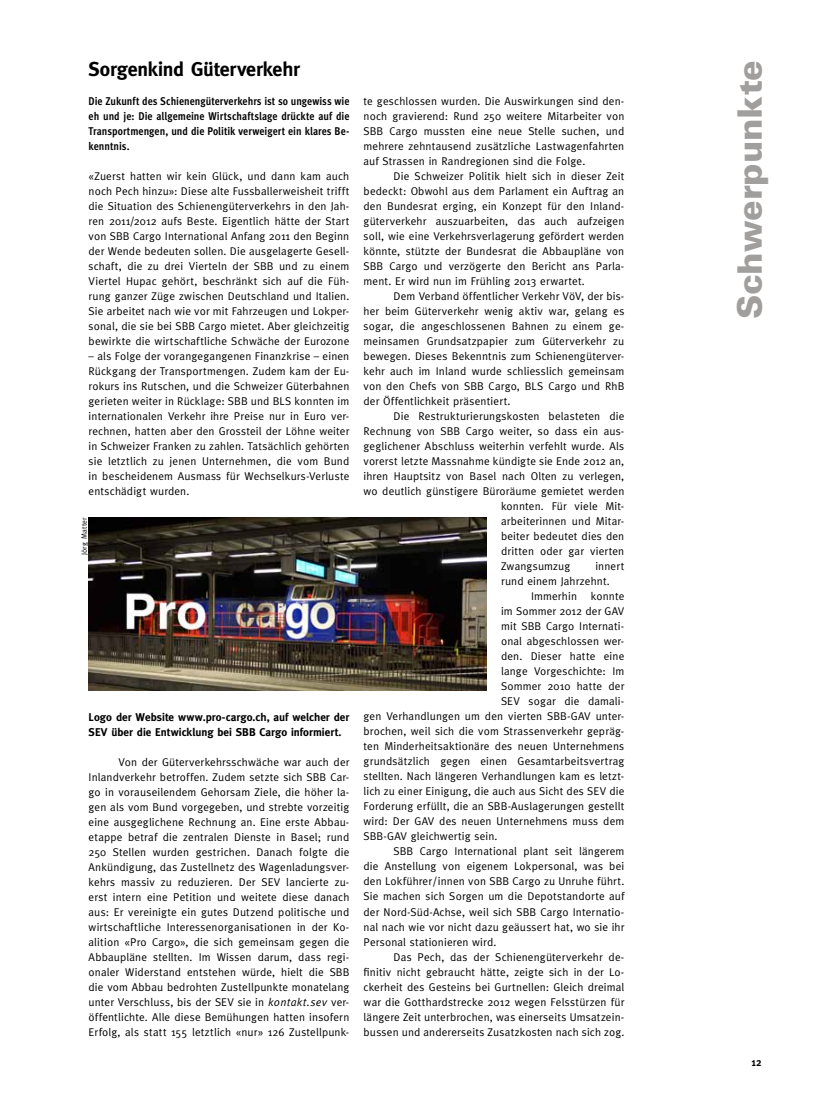
<style>
.page{position:relative;width:815px;height:1117px;background:#fff}
.page>*{position:absolute;margin:0;border:0;box-sizing:border-box;transform-origin:0 0}
.t1{font:900 33.75px "Univers";letter-spacing:-.005em;color:#a19f9d}
.t2{font:700 20px "Meta";letter-spacing:-.01em;color:#000}
.t3{font:11.25px/15px "Meta";letter-spacing:.015em;color:#000;text-align:justify}
.t4{font:700 11.25px/15px "Meta Cond";color:#000;text-align:justify}
.t5{font:700 11.25px/15px "Meta";color:#000}
.t6{font:7.5px "Meta";letter-spacing:.03em;color:#000}
.s1{font-family:"Meta Korrespondenz";font-style:italic}
</style>
<div class="page">
<img style="left:89px;top:517px;width:398px;height:173px">
<h2 class="t2" style="left:89px;top:57px;width:213px">Sorgenkind Güterverkehr</h2>
<p class="t4" style="left:89px;top:93px;width:262px">Die Zukunft des Schienengüterverkehrs ist so ungewiss wie eh und je: Die allgemeine Wirtschaftslage drückte auf die Transportmengen, und die Politik verweigert ein klares Be&shy;kenntnis.</p>
<p class="t3" style="left:89px;top:168px;width:262px">«Zuerst hatten wir kein Glück, und dann kam auch noch Pech hinzu»: Diese alte Fussballerweisheit trifft die Situation des Schienengüterverkehrs in den Jah&shy;ren 2011/2012 aufs Beste. Eigentlich hätte der Start von SBB Cargo International Anfang 2011 den Beginn der Wende bedeuten sollen. Die ausgelagerte Gesell&shy;schaft, die zu drei Vierteln der SBB und zu einem Viertel Hupac gehört, beschränkt sich auf die Füh&shy;rung ganzer Züge zwischen Deutschland und Italien.<br>Sie arbeitet nach wie vor mit Fahrzeugen und Lokper&shy;sonal, die sie bei SBB Cargo mietet. Aber gleichzeitig bewirkte die wirtschaftliche Schwäche der Eurozone</p>
<p class="t3" style="left:89px;top:348px;width:262px">– als Folge der vorangegangenen Finanzkrise – einen Rückgang der Transportmengen. Zudem kam der Eu&shy;rokurs ins Rutschen, und die Schweizer Güterbahnen gerieten weiter in Rücklage: SBB und BLS konnten im internationalen Verkehr ihre Preise nur in Euro ver&shy;rechnen, hatten aber den Grossteil der Löhne weiter in Schweizer Franken zu zahlen. Tatsächlich gehörten sie letztlich zu jenen Unternehmen, die vom Bund in bescheidenem Ausmass für Wechselkurs-Verluste entschädigt wurden.</p>
<p class="t6" style="left:80px;top:555px;width:39px;rotate:-90deg">Jörg Matter</p>
<p class="t5" style="left:89px;top:709px;width:262px">Logo der Website www.pro-cargo.ch, auf welcher der<br>SEV über die Entwicklung bei SBB Cargo informiert.</p>
<p class="t3" style="left:89px;top:753px;width:262px;text-indent:30px">Von der Güterverkehrsschwäche war auch der Inlandverkehr betroffen. Zudem setzte sich SBB Car&shy;go in vorauseilendem Gehorsam Ziele, die höher la&shy;gen als vom Bund vorgegeben, und strebte vorzeitig eine ausgeglichene Rechnung an. Eine erste Abbau&shy;etappe betraf die zentralen Dienste in Basel; rund 250 Stellen wurden gestrichen. Danach folgte die Ankündigung, das Zustellnetz des Wagenladungsver&shy;kehrs massiv zu reduzieren. Der SEV lancierte zu&shy;erst intern eine Petition und weitete diese danach aus: Er vereinigte ein gutes Dutzend politische und wirtschaftliche Interessenorganisationen in der Ko&shy;alition «Pro Cargo», die sich gemeinsam gegen die Abbaupläne stellten. Im Wissen darum, dass regi&shy;onaler Widerstand entstehen würde, hielt die SBB die vom Abbau bedrohten Zustellpunkte monatelang unter Verschluss, bis der SEV sie in <span class="s1">kontakt.sev</span> ver&shy;öffentlichte. Alle diese Bemühungen hatten insofern Erfolg, als statt 155 letztlich «nur» 126 Zustellpunk-</p>
<p class="t3" style="left:364px;top:93px;width:262px">te geschlossen wurden. Die Auswirkungen sind den&shy;noch gravierend: Rund 250 weitere Mitarbeiter von SBB Cargo mussten eine neue Stelle suchen, und mehrere zehntausend zusätzliche Lastwagenfahrten auf Strassen in Randregionen sind die Folge.</p>
<p class="t3" style="left:364px;top:168px;width:262px;text-indent:30px">Die Schweizer Politik hielt sich in dieser Zeit bedeckt: Obwohl aus dem Parlament ein Auftrag an den Bundesrat erging, ein Konzept für den Inland&shy;güterverkehr auszuarbeiten, das auch aufzeigen soll, wie eine Verkehrsverlagerung gefördert werden könnte, stützte der Bundesrat die Abbaupläne von SBB Cargo und verzögerte den Bericht ans Parla&shy;ment. Er wird nun im Frühling 2013 erwartet.</p>
<p class="t3" style="left:364px;top:288px;width:262px;text-indent:30px">Dem Verband öffentlicher Verkehr VöV, der bis&shy;her beim Güterverkehr wenig aktiv war, gelang es sogar, die angeschlossenen Bahnen zu einem ge&shy;meinsamen Grundsatzpapier zum Güterverkehr zu bewegen. Dieses Bekenntnis zum Schienengüterver&shy;kehr auch im Inland wurde schliesslich gemeinsam von den Chefs von SBB Cargo, BLS Cargo und RhB der Öffentlichkeit präsentiert.</p>
<p class="t3" style="left:394px;top:408px;width:232px">Die Restrukturierungskosten belasteten die</p>
<p class="t3" style="left:364px;top:423px;width:262px">Rechnung von SBB Cargo weiter, so dass ein aus-</p>
<p class="t3" style="left:364px;top:438px;width:262px">geglichener Abschluss weiterhin verfehlt wurde. Als</p>
<p class="t3" style="left:364px;top:453px;width:262px">vorerst letzte Massnahme kündigte sie Ende 2012 an,</p>
<p class="t3" style="left:364px;top:468px;width:262px">ihren Hauptsitz von Basel nach Olten zu verlegen,</p>
<p class="t3" style="left:364px;top:483px;width:262px">wo deutlich günstigere Büroräume gemietet werden</p>
<p class="t3" style="left:501px;top:498px;width:125px">konnten. Für viele Mit-</p>
<p class="t3" style="left:501px;top:513px;width:125px">arbeiterinnen und Mitar-</p>
<p class="t3" style="left:501px;top:528px;width:125px">beiter bedeutet dies den</p>
<p class="t3" style="left:501px;top:543px;width:125px">dritten oder gar vierten</p>
<p class="t3" style="left:501px;top:558px;width:71px">Zwangsumzug</p>
<p class="t3" style="left:501px;top:558px;width:125px;text-indent:94px">innert rund einem Jahrzehnt.</p>
<p class="t3" style="left:531px;top:588px;width:95px">Immerhin konnte</p>
<p class="t3" style="left:501px;top:603px;width:125px">im Sommer 2012 der GAV</p>
<p class="t3" style="left:501px;top:618px;width:125px">mit SBB Cargo Internati-</p>
<p class="t3" style="left:501px;top:633px;width:125px">onal abgeschlossen wer-</p>
<p class="t3" style="left:501px;top:648px;width:125px">den. Dieser hatte eine</p>
<p class="t3" style="left:501px;top:663px;width:125px">lange Vorgeschichte: Im</p>
<p class="t3" style="left:501px;top:678px;width:125px">Sommer 2010 hatte der</p>
<p class="t3" style="left:501px;top:693px;width:125px">SEV sogar die damali-</p>
<p class="t3" style="left:364px;top:708px;width:262px">gen Verhandlungen um den vierten SBB-GAV unter-</p>
<p class="t3" style="left:364px;top:723px;width:262px">brochen, weil sich die vom Strassenverkehr gepräg-</p>
<p class="t3" style="left:364px;top:738px;width:262px">ten Minderheitsaktionäre des neuen Unternehmens</p>
<p class="t3" style="left:364px;top:753px;width:262px">grundsätzlich gegen einen Gesamtarbeitsvertrag</p>
<p class="t3" style="left:364px;top:768px;width:262px">stellten. Nach längeren Verhandlungen kam es letzt-</p>
<p class="t3" style="left:364px;top:783px;width:262px">lich zu einer Einigung, die auch aus Sicht des SEV die</p>
<p class="t3" style="left:364px;top:798px;width:262px">Forderung erfüllt, die an SBB-Auslagerungen gestellt</p>
<p class="t3" style="left:364px;top:813px;width:262px">wird: Der GAV des neuen Unternehmens muss dem</p>
<p class="t3" style="left:364px;top:828px;width:136px">SBB-GAV gleichwertig sein.</p>
<p class="t3" style="left:394px;top:843px;width:232px">SBB Cargo International plant seit längerem</p>
<p class="t3" style="left:364px;top:858px;width:262px">die Anstellung von eigenem Lokpersonal, was bei</p>
<p class="t3" style="left:364px;top:873px;width:262px">den Lokführer/innen von SBB Cargo zu Unruhe führt.</p>
<p class="t3" style="left:364px;top:888px;width:262px">Sie machen sich Sorgen um die Depotstandorte auf</p>
<p class="t3" style="left:364px;top:903px;width:262px">der Nord-Süd-Achse, weil sich SBB Cargo Internatio-</p>
<p class="t3" style="left:364px;top:918px;width:262px">nal nach wie vor nicht dazu geäussert hat, wo sie ihr</p>
<p class="t3" style="left:364px;top:933px;width:134px">Personal stationieren wird.</p>
<p class="t3" style="left:394px;top:948px;width:232px">Das Pech, das der Schienengüterverkehr de-</p>
<p class="t3" style="left:364px;top:963px;width:262px">finitiv nicht gebraucht hätte, zeigte sich in der Lo-</p>
<p class="t3" style="left:364px;top:978px;width:262px">ckerheit des Gesteins bei Gurtnellen: Gleich dreimal</p>
<p class="t3" style="left:364px;top:993px;width:262px">war die Gotthardstrecke 2012 wegen Felsstürzen für</p>
<p class="t3" style="left:364px;top:1008px;width:262px">längere Zeit unterbrochen, was einerseits Umsatzein-</p>
<p class="t3" style="left:364px;top:1023px;width:262px">bussen und andererseits Zusatzkosten nach sich zog.</p>
<h1 class="t1" style="left:729px;top:319px;width:261px;rotate:-90deg">Schwerpunkte</h1>
<p class="t4" style="left:752px;top:1053px;width:12px">12</p>
</div>
